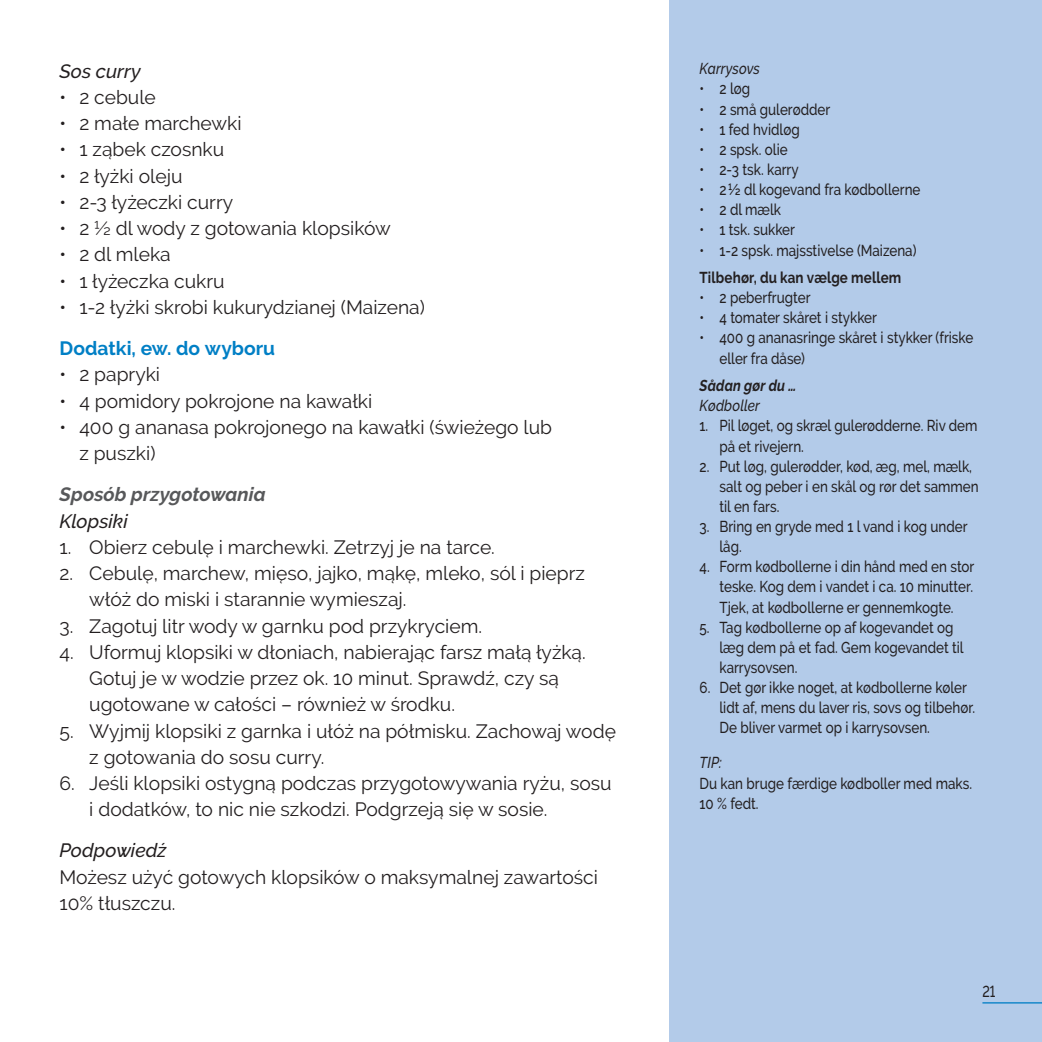
<style>
.page{position:relative;width:1042px;height:1042px;background:#fff}
.page>*{position:absolute;margin:0;border:0;box-sizing:border-box;transform-origin:0 0}
.ListNum{font:19.25px/26.2px "Raleway";color:#231f20}
.List{font:19.25px/26.2px "Raleway";color:#231f20}
.Body{font:19.25px/26.2px "Raleway";color:#231f20}
.Recipe3{font:italic 500 19.25px "Raleway";color:#231f20}
.Recipe2{font:700 19.25px "Raleway";color:#007fc5}
.How-to{font:italic 700 19.25px "Raleway";letter-spacing:.005em;color:#57585a}
.t1{font:500 15.75px/20.1px "Raleway";color:#231f20;scale:.85 1}
.t2{font:700 15.75px "Raleway";letter-spacing:.01em;color:#231f20;scale:.85 1}
.t3{font:italic 500 15.75px "Raleway";letter-spacing:.005em;color:#231f20;scale:.85 1}
.t4{font:italic 700 15.75px "Raleway";letter-spacing:.015em;color:#231f20;scale:.85 1}
.t5{font:500 15.75px "Raleway";color:#231f20;scale:.8 1}
.s1{font-weight:600}
</style>
<div class="page">
<div style="left:670px;top:0;width:372px;height:1042px;background:#b3cbe9"></div>
<hr style="left:982px;top:1002px;width:60px;height:1px;background:#007fc5">
<h2 class="Recipe3" style="left:60px;top:60px;width:83px">Sos curry</h2>
<p class="List" style="left:60px;top:84px;width:98px">• 2 cebule</p>
<p class="List" style="left:60px;top:110px;width:184px">• 2 małe marchewki</p>
<p class="List" style="left:60px;top:136px;width:166px">• 1 ząbek czosnku</p>
<p class="List" style="left:60px;top:163px;width:124px">• 2 łyżki oleju</p>
<p class="List" style="left:60px;top:189px;width:175px">• 2-3 łyżeczki curry</p>
<p class="List" style="left:60px;top:215px;width:333px">• 2 ½ dl wody z gotowania klopsików</p>
<p class="List" style="left:60px;top:241px;width:113px">• 2 dl mleka</p>
<p class="List" style="left:60px;top:268px;width:166px">• 1 łyżeczka cukru</p>
<p class="List" style="left:60px;top:294px;width:367px">• 1-2 łyżki skrobi kukurydzianej (Maizena)</p>
<h2 class="Recipe2" style="left:60px;top:337px;width:217px">Dodatki, ew. do wyboru</h2>
<p class="List" style="left:60px;top:361px;width:102px">• 2 papryki</p>
<p class="List" style="left:60px;top:388px;width:314px">• 4 pomidory pokrojone na kawałki</p>
<p class="List" style="left:79px;top:414px;width:474px;text-indent:-20px">• 400 g ananasa pokrojonego na kawałki (świeżego lub z puszki)</p>
<h2 class="How-to" style="left:60px;top:483px;width:208px">Sposób przygotowania</h2>
<h2 class="Recipe3" style="left:60px;top:509px;width:70px">Klopsiki</h2>
<p class="ListNum" style="left:60px;top:534px;width:437px">1. Obierz cebulę i marchewki. Zetrzyj je na tarce.</p>
<p class="ListNum" style="left:89px;top:560px;width:497px;text-indent:-30px">2. Cebulę, marchew, mięso, jajko, mąkę, mleko, sól i pieprz włóż do miski i starannie wymieszaj.</p>
<p class="ListNum" style="left:60px;top:612px;width:424px">3. Zagotuj litr wody w garnku pod przykryciem.</p>
<p class="ListNum" style="left:89px;top:639px;width:498px;text-indent:-30px">4. Uformuj klopsiki w dłoniach, nabierając farsz małą łyżką.<br>Gotuj je w wodzie przez ok. 10 minut. Sprawdź, czy są ugotowane w całości – również w środku.</p>
<p class="ListNum" style="left:89px;top:717px;width:528px;text-indent:-30px">5. Wyjmij klopsiki z garnka i ułóż na półmisku. Zachowaj wodę z gotowania do sosu curry.</p>
<p class="ListNum" style="left:89px;top:770px;width:524px;text-indent:-30px">6. Jeśli klopsiki ostygną podczas przygotowywania ryżu, sosu i dodatków, to nic nie szkodzi. Podgrzeją się w sosie.</p>
<h2 class="Recipe3" style="left:60px;top:839px;width:108px">Podpowiedź</h2>
<p class="Body" style="left:60px;top:864px;width:540px">Możesz użyć gotowych klopsików o maksymalnej zawartości<br>10% tłuszczu.</p>
<p class="t3" style="left:699px;top:60px;width:72px">Karrysovs</p>
<p class="t1" style="left:699px;top:79px;width:61px">• 2 løg</p>
<p class="t1" style="left:699px;top:99px;width:155px">• 2 små gulerødder</p>
<p class="t1" style="left:699px;top:119px;width:119px">• 1 fed hvidløg</p>
<p class="t1" style="left:699px;top:139px;width:105px">• 2 spsk. olie</p>
<p class="t1" style="left:699px;top:159px;width:118px">• 2-3 tsk. karry</p>
<p class="t1" style="left:699px;top:179px;width:261px">• 2<span class="s1">½</span> dl kogevand fra kødbollerne</p>
<p class="t1" style="left:699px;top:200px;width:97px">• 2 dl mælk</p>
<p class="t1" style="left:699px;top:220px;width:114px">• 1 tsk. sukker</p>
<p class="t1" style="left:699px;top:240px;width:257px">• 1-2 spsk. majsstivelse (Maizena)</p>
<p class="t2" style="left:699px;top:268px;width:239px">Tilbehør, du kan vælge mellem</p>
<p class="t1" style="left:699px;top:288px;width:132px">• 2 peberfrugter</p>
<p class="t1" style="left:699px;top:308px;width:210px">• 4 tomater skåret i stykker</p>
<p class="t1" style="left:719px;top:328px;width:300px;text-indent:-20px">• 400 g ananasringe skåret i stykker (friske eller fra dåse)</p>
<p class="t4" style="left:699px;top:376px;width:115px">Sådan gør du …</p>
<p class="t3" style="left:699px;top:397px;width:72px">Kødboller</p>
<p class="t1" style="left:719px;top:416px;width:305px;text-indent:-20px">1. Pil løget, og skræl gulerødderne. Riv dem på et rivejern.</p>
<p class="t1" style="left:719px;top:456px;width:306px;text-indent:-20px">2. Put løg, gulerødder, kød, æg, mel, mælk, salt og peber i en skål og rør det sammen til en fars.</p>
<p class="t1" style="left:719px;top:516px;width:293px;text-indent:-20px">3. Bring en gryde med 1 l vand i kog under låg.</p>
<p class="t1" style="left:719px;top:557px;width:301px;text-align:justify;text-indent:-20px">4. Form kødbollerne i din hånd med en stor teske. Kog dem i vandet i ca. 10 minutter.<br>Tjek, at kødbollerne er gennemkogte.</p>
<p class="t1" style="left:719px;top:617px;width:289px;text-indent:-20px">5. Tag kødbollerne op af kogevandet og læg dem på et fad. Gem kogevandet til karrysovsen.</p>
<p class="t1" style="left:719px;top:677px;width:302px;text-indent:-20px">6. Det gør ikke noget, at kødbollerne køler lidt af, mens du laver ris, sovs og tilbehør.<br>De bliver varmet op i karrysovsen.</p>
<p class="t3" style="left:699px;top:754px;width:28px">TIP:</p>
<p class="t1" style="left:699px;top:773px;width:322px">Du kan bruge færdige kødboller med maks.<br>10 % fedt.</p>
<p class="t5" style="left:982px;top:982px;width:18px">21</p>
</div>
